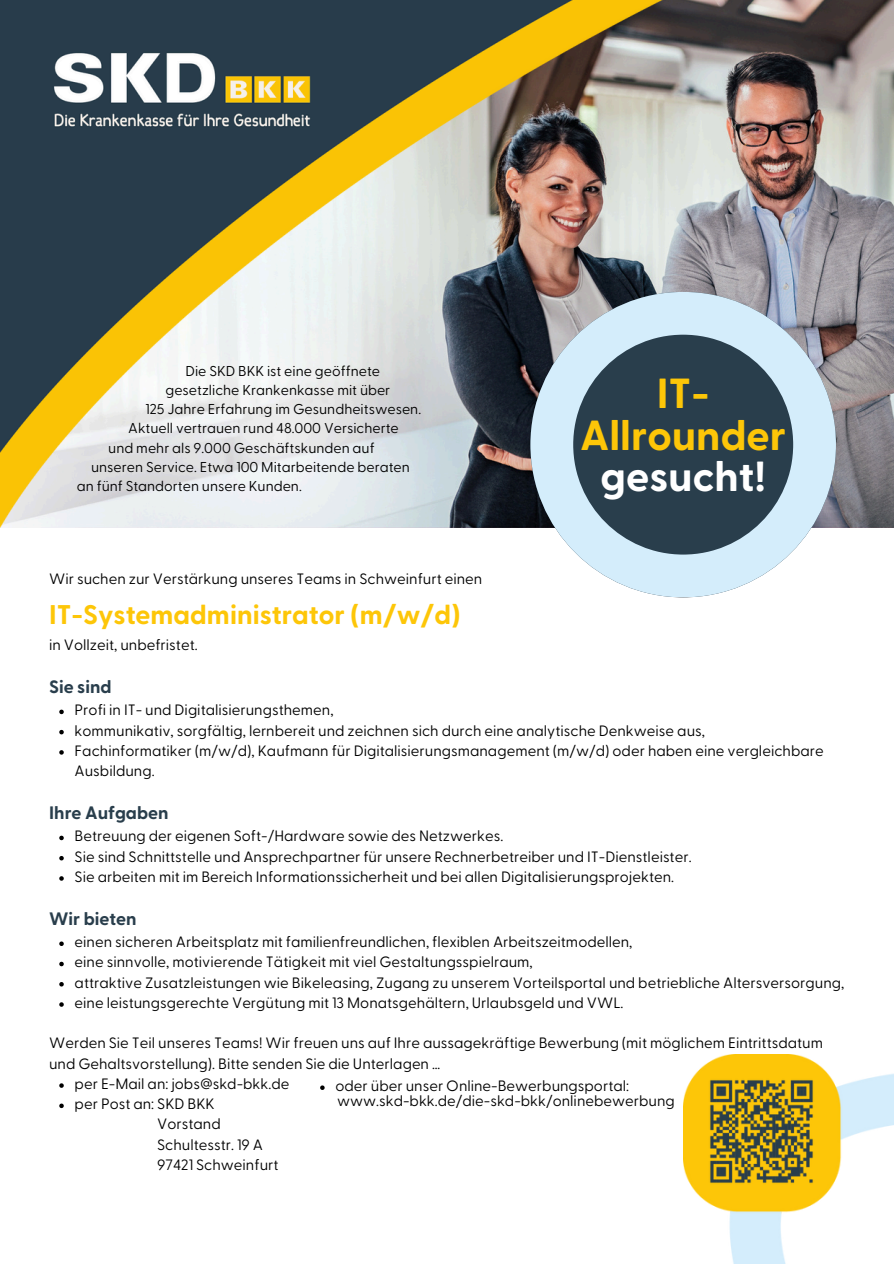
<style>
.page{position:relative;width:894px;height:1264px;background:#fff}
.page>*{position:absolute;margin:0;border:0;box-sizing:border-box;transform-origin:0 0}
.t1{font:700 42px/41.7px "Greycliff Arabic CF";color:#fdc608;text-align:center}
.t2{font:700 27px "Greycliff Arabic CF";color:#fdc608}
.t3{font:700 18px "Greycliff Arabic CF";color:#293e4c}
.t4{font:15px/20.2px "Greycliff Arabic CF";color:#000}
.t5{font:14.25px "Greycliff Arabic CF";color:#000}
.s1{color:#fff}
</style>
<div class="page">
<img style="left:668px;top:0;width:225px;height:528px">
<img style="left:0;top:0;width:668px;height:528px">
<svg style="left:530px;top:292px;width:305px;height:305px;background:#8799a5"></svg>
<img style="left:683px;top:1054px;width:210px;height:209px">
<img style="left:697px;top:1073px;width:126px;height:115px">
<svg style="left:59px;top:709px;width:5px;height:5px"></svg>
<svg style="left:59px;top:730px;width:5px;height:4px"></svg>
<svg style="left:59px;top:750px;width:5px;height:4px"></svg>
<svg style="left:59px;top:835px;width:5px;height:5px"></svg>
<svg style="left:59px;top:856px;width:5px;height:4px"></svg>
<svg style="left:59px;top:876px;width:5px;height:4px"></svg>
<svg style="left:59px;top:941px;width:5px;height:5px"></svg>
<svg style="left:59px;top:961px;width:5px;height:5px"></svg>
<svg style="left:59px;top:982px;width:5px;height:4px"></svg>
<svg style="left:59px;top:1002px;width:5px;height:4px"></svg>
<svg style="left:59px;top:1083px;width:5px;height:4px"></svg>
<svg style="left:59px;top:1103px;width:5px;height:5px"></svg>
<svg style="left:320px;top:1085px;width:4px;height:4px"></svg>
<p class="t5" style="left:185px;top:365px;width:196px">Die SKD BKK ist eine geöffnete</p>
<p class="t5" style="left:165px;top:384px;width:226px">gesetzliche Krankenkasse mit über</p>
<p class="t5" style="left:145px;top:403px;width:277px">125 Jahre Erfahrung im Gesundheitswesen.</p>
<p class="t5" style="left:128px;top:422px;width:272px">Aktuell vertrauen rund 48.000 Versicherte</p>
<p class="t5" style="left:108px;top:441px;width:268px">und mehr als 9.000 Geschäftskunden auf</p>
<p class="t5" style="left:91px;top:460px;width:320px">unseren Service. Etwa 100 Mitarbeitende beraten</p>
<p class="t5" style="left:77px;top:479px;width:226px">an fünf Standorten unsere Kunden.</p>
<p class="t1" style="left:580px;top:374px;width:207px">IT-<br>Allrounder <span class="s1">gesucht!</span></p>
<p class="t4" style="left:49px;top:569px;width:434px">Wir suchen zur Verstärkung unseres Teams in Schweinfurt einen</p>
<h1 class="t2" style="left:49px;top:602px;width:413px">IT-Systemadministrator (m/w/d)</h1>
<p class="t4" style="left:49px;top:635px;width:150px">in Vollzeit, unbefristet.</p>
<p class="t3" style="left:49px;top:678px;width:64px">Sie sind</p>
<p class="t4" style="left:75px;top:700px;width:260px">Profi in IT- und Digitalisierungsthemen,</p>
<h2 class="t4" style="left:75px;top:720px;width:631px">kommunikativ, sorgfältig, lernbereit und zeichnen sich durch eine analytische Denkweise aus,</h2>
<p class="t4" style="left:75px;top:741px;width:750px">Fachinformatiker (m/w/d), Kaufmann für Digitalisierungsmanagement (m/w/d) oder haben eine vergleichbare<br>Ausbildung.</p>
<p class="t3" style="left:49px;top:804px;width:121px">Ihre Aufgaben</p>
<p class="t4" style="left:75px;top:826px;width:430px">Betreuung der eigenen Soft-/Hardware sowie des Netzwerkes.</p>
<h2 class="t4" style="left:75px;top:846px;width:618px">Sie sind Schnittstelle und Ansprechpartner für unsere Rechnerbetreiber und IT-Dienstleister.</h2>
<p class="t4" style="left:75px;top:867px;width:601px">Sie arbeiten mit im Bereich Informationssicherheit und bei allen Digitalisierungsprojekten.</p>
<p class="t3" style="left:49px;top:910px;width:89px">Wir bieten</p>
<p class="t4" style="left:75px;top:932px;width:559px">einen sicheren Arbeitsplatz mit familienfreundlichen, flexiblen Arbeitszeitmodellen,</p>
<h2 class="t4" style="left:75px;top:952px;width:459px">eine sinnvolle, motivierende Tätigkeit mit viel Gestaltungsspielraum,</h2>
<p class="t4" style="left:75px;top:972px;width:771px">attraktive Zusatzleistungen wie Bikeleasing, Zugang zu unserem Vorteilsportal und betriebliche Altersversorgung,</p>
<p class="t4" style="left:75px;top:993px;width:550px">eine leistungsgerechte Vergütung mit 13 Monatsgehältern, Urlaubsgeld und VWL.</p>
<p class="t4" style="left:49px;top:1033px;width:775px">Werden Sie Teil unseres Teams! Wir freuen uns auf Ihre aussagekräftige Bewerbung (mit möglichem Eintrittsdatum</p>
<p class="t4" style="left:49px;top:1053px;width:392px">und Gehaltsvorstellung). Bitte senden Sie die Unterlagen …</p>
<p class="t4" style="left:75px;top:1074px;width:216px">per E-Mail an: jobs@skd-bkk.de</p>
<p class="t4" style="left:75px;top:1094px;width:141px">per Post an: SKD BKK</p>
<p class="t4" style="left:157px;top:1114px;width:65px">Vorstand</p>
<p class="t4" style="left:157px;top:1134px;width:107px">Schultesstr. 19 A</p>
<p class="t4" style="left:157px;top:1155px;width:123px">97421 Schweinfurt</p>
<p class="t4" style="left:335px;top:1076px;width:295px">oder über unser Online-Bewerbungsportal:</p>
<p class="t4" style="left:337px;top:1090px;width:339px">www.skd-bkk.de/die-skd-bkk/onlinebewerbung</p>
</div>
